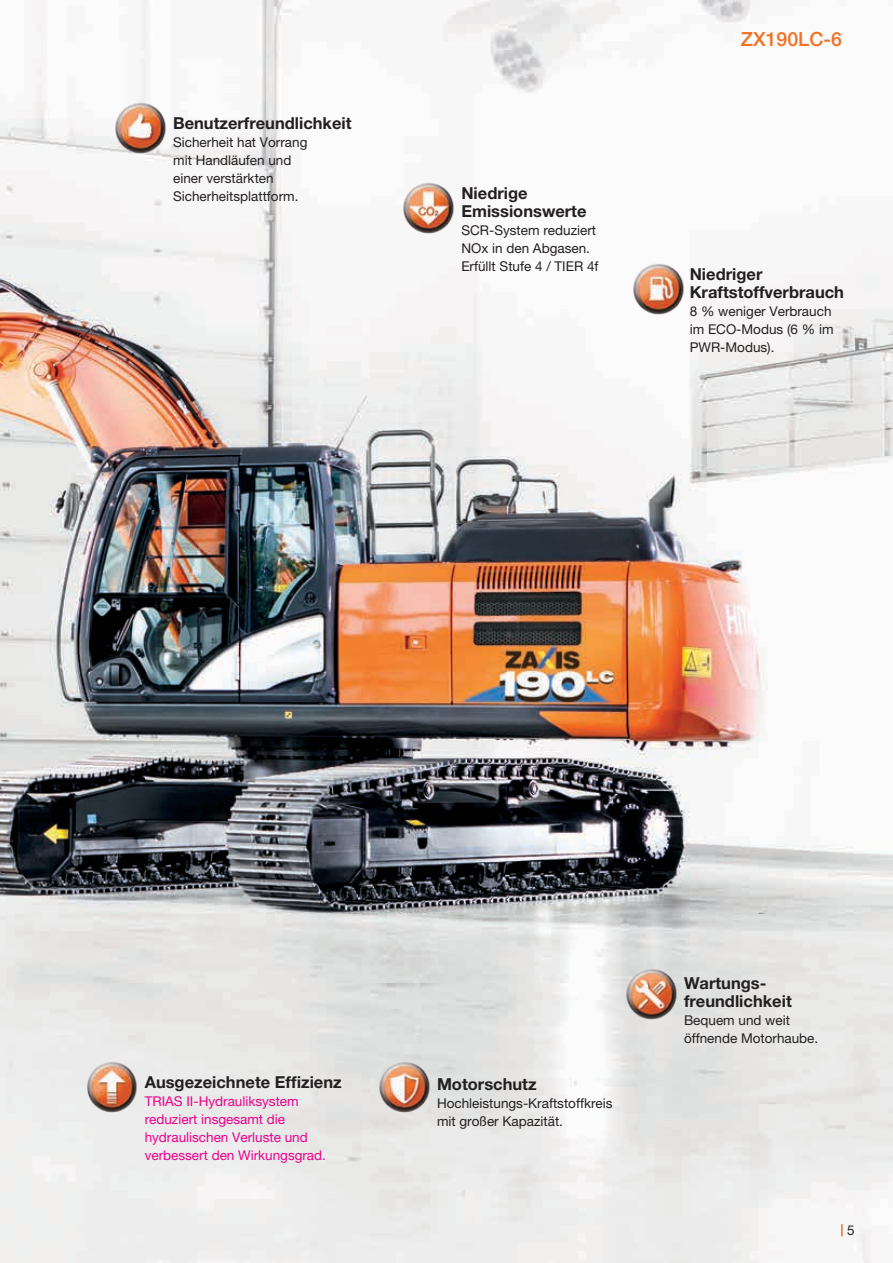
<style>
.page{position:relative;width:893px;height:1263px;background:#fff}
.page>*{position:absolute;margin:0;border:0;box-sizing:border-box;transform-origin:0 0}
.t1{font:500 19.5px "Helvetica Neue LT Pro";color:#f37021}
.t2{font:700 16.5px/18px "Helvetica Neue LT Pro";color:#231f20}
.t3{font:13.5px/18px "Helvetica Neue LT Pro";color:#231f20}
.t4{font:13.5px/18px "Helvetica Neue LT Pro";color:#ec008c}
</style>
<div class="page">
<img style="left:0;top:0;width:893px;height:1263px">
<svg style="left:841px;top:1224px;width:2px;height:12px"></svg>
<img style="left:104px;top:99px;width:65px;height:65px">
<img style="left:392px;top:179px;width:65px;height:64px">
<img style="left:622px;top:260px;width:65px;height:65px">
<img style="left:615px;top:965px;width:65px;height:65px">
<img style="left:368px;top:1058px;width:65px;height:65px">
<img style="left:76px;top:1058px;width:64px;height:65px">
<p class="t2" style="left:173px;top:114px;width:180px">Benutzerfreundlichkeit</p>
<p class="t3" style="left:173px;top:133px;width:136px">Sicherheit hat Vorrang mit Handläufen und einer verstärkten<br>Sicherheitsplattform.</p>
<p class="t2" style="left:461px;top:184px;width:127px">Niedrige<br>Emissionswerte</p>
<p class="t3" style="left:461px;top:221px;width:139px">SCR-System reduziert<br>NOx in den Abgasen.<br>Erfüllt Stufe 4 / TIER 4f</p>
<h1 class="t1" style="left:741px;top:27px;width:103px">ZX190LC‑6</h1>
<p class="t2" style="left:690px;top:265px;width:156px">Niedriger<br>Kraftstoffverbrauch</p>
<p class="t3" style="left:690px;top:302px;width:145px">8 % weniger Verbrauch im ECO-Modus (6 % im<br>PWR-Modus).</p>
<p class="t2" style="left:145px;top:1073px;width:199px">Ausgezeichnete Effizienz</p>
<p class="t4" style="left:145px;top:1092px;width:183px">TRIAS II-Hydrauliksystem reduziert insgesamt die hydraulischen Verluste und verbessert den Wirkungsgrad.</p>
<p class="t2" style="left:437px;top:1075px;width:101px">Motorschutz</p>
<p class="t3" style="left:437px;top:1094px;width:177px">Hochleistungs-Kraftstoffkreis mit großer Kapazität.</p>
<p class="t2" style="left:684px;top:974px;width:109px">Wartungs&shy;freundlichkeit</p>
<p class="t3" style="left:684px;top:1011px;width:136px">Bequem und weit öffnende Motorhaube.</p>
<p class="t3" style="left:847px;top:1221px;width:9px">5</p>
</div>
